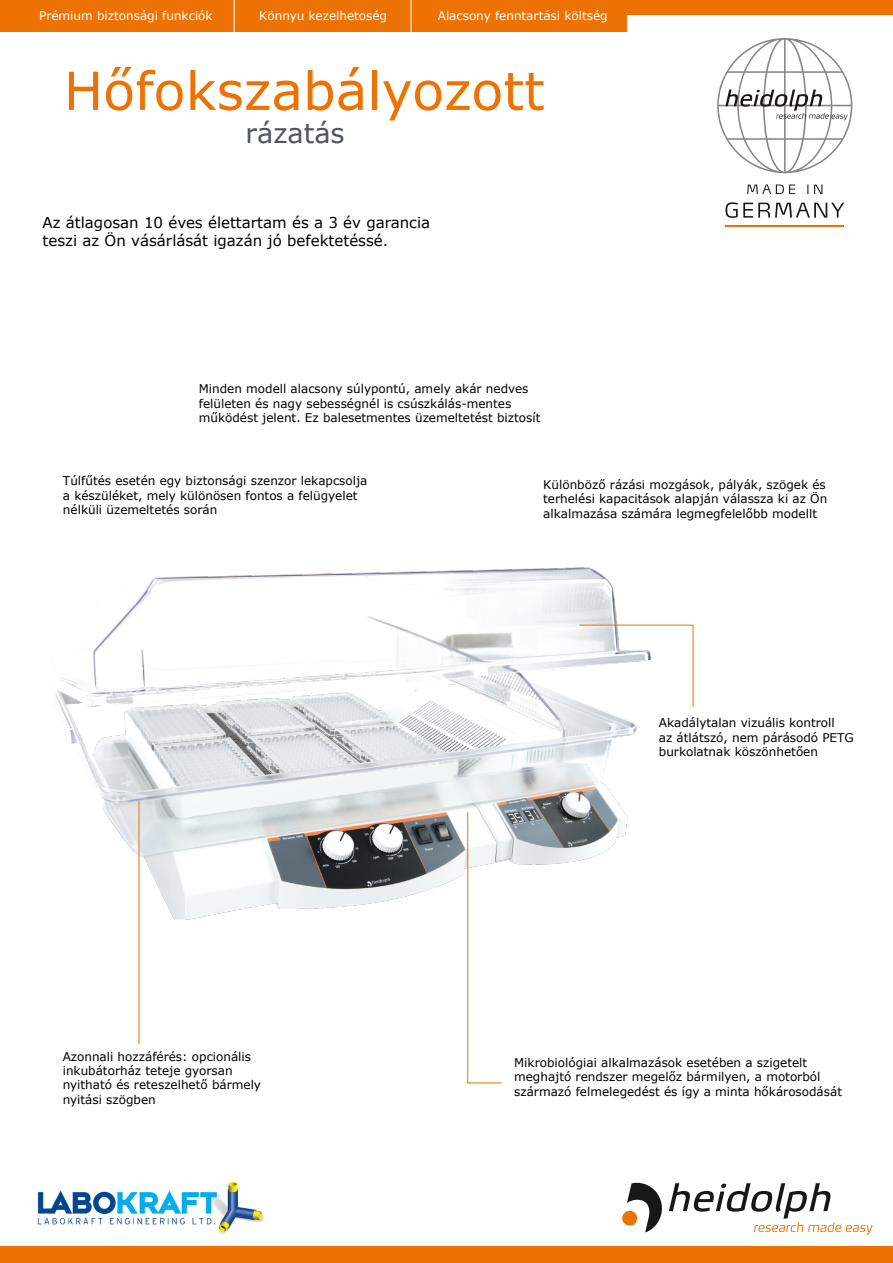
<style>
.page{position:relative;width:893px;height:1263px;background:#fff}
.page>*{position:absolute;margin:0;border:0;box-sizing:border-box;transform-origin:0 0}
.t1{font:52.5px "Verdana";color:#ee7203}
.t2{font:27px "Verdana";color:#4c565c}
.t3{font:15px/18px "Verdana";color:#000}
.t4{font:12px/14.4px "Verdana";color:#000}
.t5{font:12px "Verdana";color:#fff}
</style>
<div class="page">
<img style="left:55px;top:567px;width:583px;height:451px">
<svg style="left:579px;top:624px;width:115px;height:83px"></svg>
<hr style="left:139px;top:801px;width:1px;height:243px;background:#ee7203">
<svg style="left:467px;top:811px;width:36px;height:273px"></svg>
<div style="left:0;top:2px;width:626px;height:30px;background:#ee7203"></div>
<div style="left:0;top:0;width:893px;height:15px;background:#ee7203"></div>
<hr style="left:234px;top:0;width:1px;height:32px;background:#fff">
<hr style="left:411px;top:0;width:1px;height:32px;background:#fff">
<svg style="left:747px;top:185px;width:48px;height:9px"></svg>
<svg style="left:814px;top:185px;width:8px;height:9px"></svg>
<svg style="left:725px;top:202px;width:119px;height:16px"></svg>
<hr style="left:725px;top:226px;width:119px;height:1px;background:#ee7203">
<svg style="left:717px;top:38px;width:135px;height:135px"></svg>
<div style="left:0;top:1246px;width:893px;height:17px;background:#ee7203"></div>
<svg style="left:627px;top:1183px;width:35px;height:49px"></svg>
<div style="left:622px;top:1211px;width:15px;height:14px;background:#eb7305;border-radius:50%"></div>
<svg style="left:669px;top:1183px;width:204px;height:51px"></svg>
<img style="left:37px;top:1183px;width:227px;height:51px">
<p class="t5" style="left:39px;top:8px;width:175px">Prémium biztonsági funkciók</p>
<p class="t5" style="left:259px;top:8px;width:129px">Könnyu kezelhetoség</p>
<p class="t5" style="left:438px;top:8px;width:171px">Alacsony fenntartási költség</p>
<h1 class="t1" style="left:64px;top:57px;width:482px">Hőfokszabályozott</h1>
<h2 class="t2" style="left:246px;top:116px;width:101px">rázatás</h2>
<p class="t3" style="left:43px;top:213px;width:389px">Az átlagosan 10 éves élettartam és a 3 év garancia teszi az Ön vásárlását igazán jó befektetéssé.</p>
<p class="t4" style="left:199px;top:382px;width:343px">Minden modell alacsony súlypontú, amely akár nedves felületen és nagy sebességnél is csúszkálás-mentes működést jelent. Ez balesetmentes üzemeltetést biztosít</p>
<p class="t4" style="left:63px;top:474px;width:306px">Túlfűtés esetén egy biztonsági szenzor lekapcsolja a készüléket, mely különösen fontos a felügyelet nélküli üzemeltetés során</p>
<p class="t4" style="left:63px;top:1049px;width:200px">Azonnali hozzáférés: opcionális inkubátorház teteje gyorsan nyitható és reteszelhető bármely nyitási szögben</p>
<p class="t4" style="left:543px;top:478px;width:286px">Különböző rázási mozgások, pályák, szögek és terhelési kapacitások alapján válassza ki az Ön alkalmazása számára legmegfelelőbb modellt</p>
<p class="t4" style="left:659px;top:716px;width:196px">Akadálytalan vizuális kontroll<br>az átlátszó, nem párásodó PETG burkolatnak köszönhetően</p>
<p class="t4" style="left:514px;top:1055px;width:329px">Mikrobiológiai alkalmazások esetében a szigetelt meghajtó rendszer megelőz bármilyen, a motorból származó felmelegedést és így a minta hőkárosodását</p>
</div>
